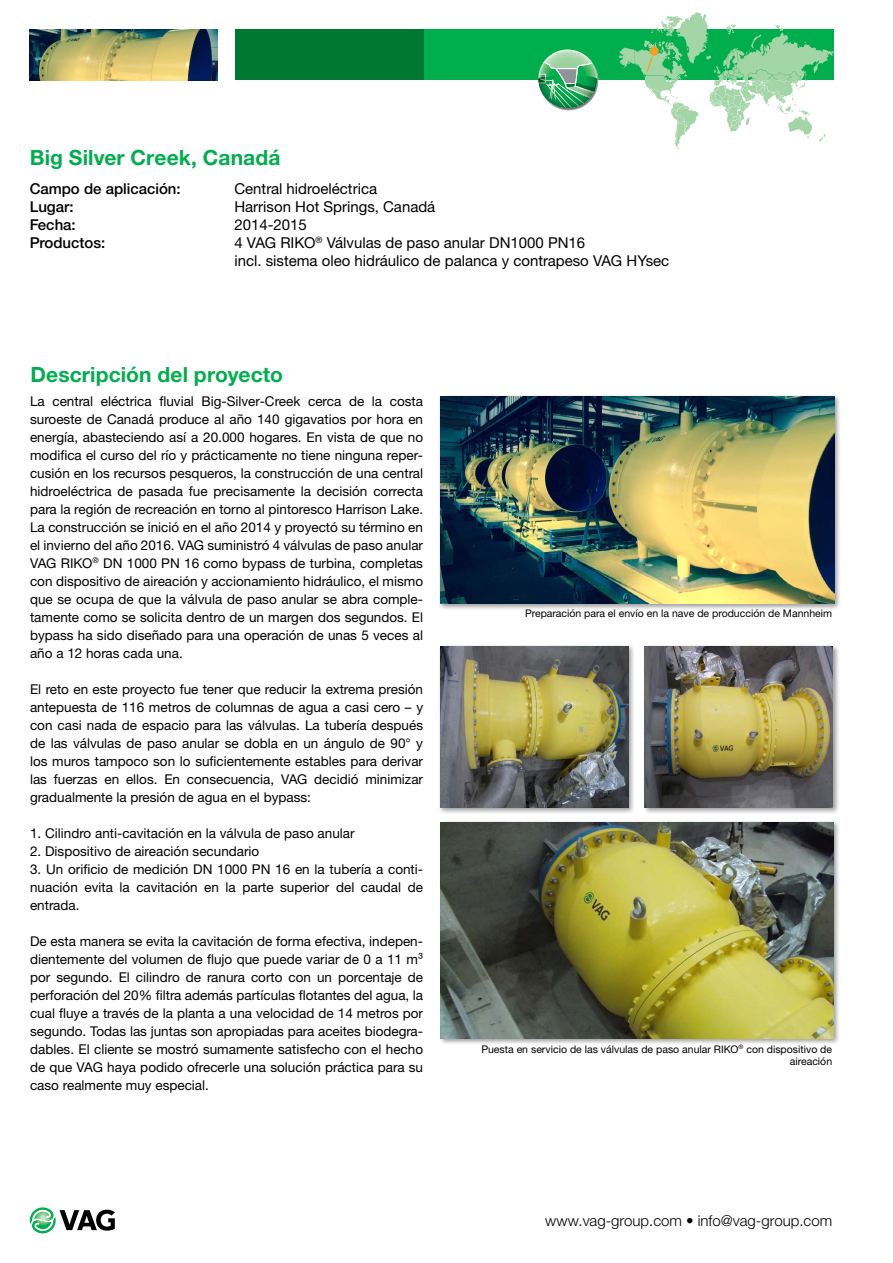
<style>
.page{position:relative;width:893px;height:1263px;background:#fff}
.page>*{position:absolute;margin:0;border:0;box-sizing:border-box;transform-origin:0 0}
.t1{font:700 21px "Helvetica Neue LTW1 G";letter-spacing:.005em;color:#00ae4d}
.t2{font:15px/18px "Helvetica Neue LTW1 G";color:#000}
.t3{font:500 15px/18px "Helvetica Neue LTW1 G";color:#000}
.t4{font:300 15px "Helvetica Neue LTW1 G";color:#000}
.t5{font:13.5px/18px "Helvetica Neue LTW1 G";color:#000;text-align:justify}
.t6{font:10.5px/12.6px "Helvetica Neue LTW1 G";color:#000;text-align:right}
</style>
<div class="page">
<svg style="left:30px;top:1207px;width:85px;height:26px"></svg>
<div style="left:296px;top:30px;width:537px;height:50px;background:#00ae4d"></div>
<div style="left:235px;top:30px;width:188px;height:50px;background:#073"></div>
<img style="left:30px;top:30px;width:188px;height:50px">
<img style="left:557px;top:108px;width:23px;height:3px">
<svg style="left:538px;top:50px;width:60px;height:58px"></svg>
<div style="left:438px;top:644px;width:197px;height:171px;background:#000;opacity:.4"></div>
<img style="left:440px;top:647px;width:188px;height:161px">
<div style="left:642px;top:644px;width:198px;height:171px;background:#000;opacity:.4"></div>
<img style="left:645px;top:647px;width:188px;height:161px">
<div style="left:438px;top:820px;width:402px;height:226px;background:#000;opacity:.4"></div>
<img style="left:441px;top:822px;width:392px;height:217px">
<div style="left:438px;top:394px;width:403px;height:217px;background:#000;opacity:.4"></div>
<img style="left:440px;top:396px;width:394px;height:208px">
<img style="left:618px;top:13px;width:216px;height:136px">
<div style="left:650px;top:46px;width:9px;height:10px;background:#f99d1c;border-radius:50%"></div>
<svg style="left:646px;top:56px;width:7px;height:18px"></svg>
<h1 class="t1" style="left:30px;top:145px;width:252px">Big Silver Creek, Canadá</h1>
<p class="t3" style="left:30px;top:180px;width:152px">Campo de aplicación:<br>Lugar:<br>Fecha:<br>Productos:</p>
<p class="t2" style="left:234px;top:179px;width:436px">Central hidroeléctrica<br>Harrison Hot Springs, Canadá<br>2014-2015<br>4 VAG RIKO<sup>®</sup> Válvulas de paso anular DN1000 PN16<br>incl. sistema oleo hidráulico de palanca y contrapeso VAG HYsec</p>
<h1 class="t1" style="left:31px;top:362px;width:254px">Descripción del proyecto</h1>
<p class="t5" style="left:30px;top:392px;width:395px">La central eléctrica fluvial Big-Silver-Creek cerca de la costa suroeste de Canadá produce al año 140 gigavatios por hora en energía, abasteciendo así a 20.000 hogares. En vista de que no modifica el curso del río y prácticamente no tiene ninguna reper&shy;cusión en los recursos pesqueros, la construcción de una central hidroeléctrica de pasada fue precisamente la decisión correcta para la región de recreación en torno al pintoresco Harrison Lake.<br>La construcción se inició en el año 2014 y proyectó su término en el invierno del año 2016. VAG suministró 4 válvulas de paso anular VAG RIKO<sup>®</sup> DN 1000 PN 16 como bypass de turbina, completas con dispositivo de aireación y accionamiento hidráulico, el mismo que se ocupa de que la válvula de paso anular se abra comple&shy;tamente como se solicita dentro de un margen dos segundos. El bypass ha sido diseñado para una operación de unas 5 veces al año a 12 horas cada una.</p>
<p class="t5" style="left:30px;top:680px;width:395px">El reto en este proyecto fue tener que reducir la extrema presión antepuesta de 116 metros de columnas de agua a casi cero – y con casi nada de espacio para las válvulas. La tubería después de las válvulas de paso anular se dobla en un ángulo de 90° y los muros tampoco son lo suficientemente estables para derivar las fuerzas en ellos. En consecuencia, VAG decidió minimizar gradualmente la presión de agua en el bypass:</p>
<p class="t5" style="left:30px;top:824px;width:326px">1. Cilindro anti-cavitación en la válvula de paso anular</p>
<p class="t5" style="left:30px;top:842px;width:231px">2. Dispositivo de aireación secundario</p>
<p class="t5" style="left:30px;top:860px;width:395px">3. Un orificio de medición DN 1000 PN 16 en la tubería a conti&shy;nuación evita la cavitación en la parte superior del caudal de entrada.</p>
<p class="t5" style="left:30px;top:932px;width:395px">De esta manera se evita la cavitación de forma efectiva, indepen&shy;dientemente del volumen de flujo que puede variar de 0 a 11 m³ por segundo. El cilindro de ranura corto con un porcentaje de perforación del 20% filtra además partículas flotantes del agua, la cual fluye a través de la planta a una velocidad de 14 metros por segundo. Todas las juntas son apropiadas para aceites biodegra&shy;dables. El cliente se mostró sumamente satisfecho con el hecho de que VAG haya podido ofrecerle una solución práctica para su caso realmente muy especial.</p>
<p class="t6" style="left:525px;top:607px;width:308px">Preparación para el envío en la nave de producción de Mannheim</p>
<p class="t6" style="left:481px;top:1043px;width:352px">Puesta en servicio de las válvulas de paso anular RIKO<sup>®</sup> con dispositivo de aireación</p>
<p class="t4" style="left:545px;top:1211px;width:289px">www.vag-group.com • info@vag-group.com</p>
</div>
